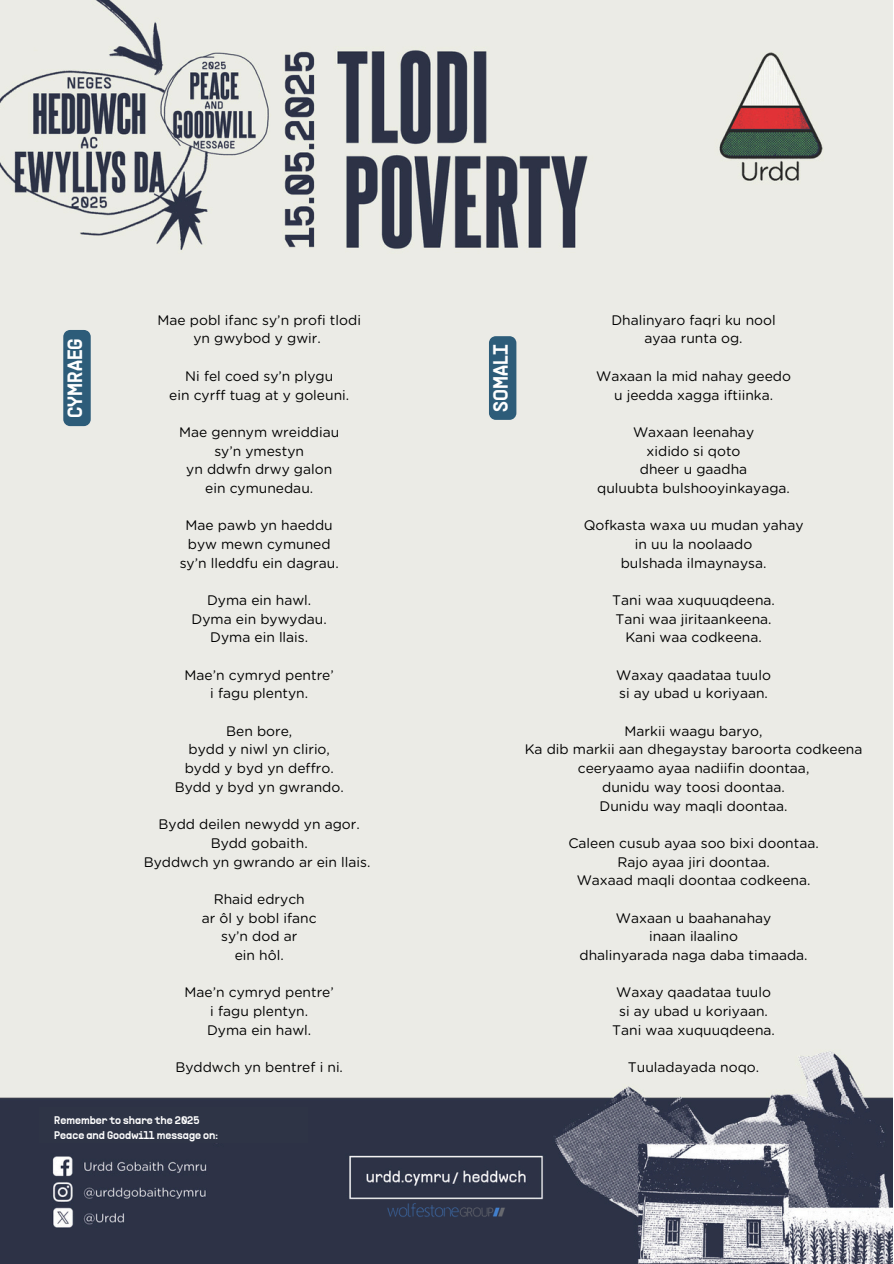
<style>
.page{position:relative;width:894px;height:1264px;background:#fff}
.page>*{position:absolute;margin:0;border:0;box-sizing:border-box;transform-origin:0 0}
.t1{font:600 20.7px "PP Supply Sans";color:#fff}
.t2{font:13.8px/18.6px "Gotham Rounded";color:#000;text-align:center}
.t3{font:600 11.1px "PP Supply Sans";color:#fff}
</style>
<div class="page">
<img style="left:0;top:0;width:892px;height:1263px">
<div style="left:40px;top:1107px;width:267px;height:35px;background:#2e3446"></div>
<img style="left:387px;top:1201px;width:118px;height:20px">
<svg style="left:63px;top:330px;width:28px;height:96px"></svg>
<div style="left:489px;top:336px;width:27px;height:84px;background:#2d5c79"></div>
<h2 class="t2" style="left:157px;top:311px;width:205px">Mae pobl ifanc sy’n profi tlodi yn gwybod y gwir.</h2>
<h2 class="t2" style="left:169px;top:367px;width:181px">Ni fel coed sy’n plygu<br>ein cyrff tuag at y goleuni.</h2>
<h2 class="t2" style="left:179px;top:423px;width:161px">Mae gennym wreiddiau sy’n ymestyn<br>yn ddwfn drwy galon ein cymunedau.</h2>
<h2 class="t2" style="left:180px;top:517px;width:160px">Mae pawb yn haeddu byw mewn cymuned sy’n lleddfu ein dagrau.</h2>
<h2 class="t2" style="left:191px;top:591px;width:137px">Dyma ein hawl.<br>Dyma ein bywydau.<br>Dyma ein llais.</h2>
<h2 class="t2" style="left:184px;top:666px;width:151px">Mae’n cymryd pentre’ i fagu plentyn.</h2>
<h2 class="t2" style="left:226px;top:722px;width:68px">Ben bore,</h2>
<h2 class="t2" style="left:175px;top:741px;width:170px">bydd y niwl yn clirio, bydd y byd yn deffro.<br>Bydd y byd yn gwrando.</h2>
<h2 class="t2" style="left:158px;top:815px;width:203px">Bydd deilen newydd yn agor.</h2>
<h2 class="t2" style="left:144px;top:834px;width:228px">Bydd gobaith.<br>Byddwch yn gwrando ar ein llais.</h2>
<h2 class="t2" style="left:214px;top:890px;width:92px">Rhaid edrych</h2>
<h2 class="t2" style="left:202px;top:909px;width:116px">ar ôl y bobl ifanc sy’n dod ar<br>ein hôl.</h2>
<h2 class="t2" style="left:184px;top:983px;width:151px">Mae’n cymryd pentre’</h2>
<h2 class="t2" style="left:207px;top:1002px;width:106px;text-align:left">i fagu plentyn.<br>Dyma ein hawl.</h2>
<h2 class="t2" style="left:175px;top:1058px;width:169px">Byddwch yn bentref i ni.</h2>
<p class="t1" style="left:67px;top:418px;width:81px;rotate:-90deg">CYMRAEG</p>
<h1 class="t1" style="left:493px;top:411px;width:69px;rotate:-90deg">SOMALI</h1>
<p class="t3" style="left:54px;top:1116px;width:147px">Remember to share the 2025</p>
<p class="t3" style="left:54px;top:1131px;width:165px">Peace and Goodwill message on:</p>
<h1 class="t2" style="left:611px;top:311px;width:166px">Dhalinyaro faqri ku nool ayaa runta og.</h1>
<h2 class="t2" style="left:596px;top:367px;width:196px">Waxaan la mid nahay geedo u jeedda xagga iftiinka.</h2>
<h2 class="t2" style="left:597px;top:423px;width:194px">Waxaan leenahay<br>xidido si qoto<br>dheer u gaadha<br>quluubta bulshooyinkayaga.</h2>
<h2 class="t2" style="left:583px;top:517px;width:221px">Qofkasta waxa uu mudan yahay in uu la noolaado<br>bulshada ilmaynaysa.</h2>
<h2 class="t2" style="left:612px;top:591px;width:164px">Tani waa xuquuqdeena.<br>Tani waa jiritaankeena.<br>Kani waa codkeena.</h2>
<h2 class="t2" style="left:616px;top:666px;width:156px;text-align:left">Waxay qaadataa tuulo si ay ubad u koriyaan.</h2>
<h2 class="t2" style="left:524px;top:722px;width:339px">Markii waagu baryo,<br>Ka dib markii aan dhegaystay baroorta codkeena ceeryaamo ayaa nadiifin doontaa,<br>dunidu way toosi doontaa.<br>Dunidu way maqli doontaa.</h2>
<h2 class="t2" style="left:568px;top:834px;width:252px">Caleen cusub ayaa soo bixi doontaa.<br>Rajo ayaa jiri doontaa.<br>Waxaad maqli doontaa codkeena.</h2>
<h2 class="t2" style="left:579px;top:909px;width:229px">Waxaan u baahanahay<br>inaan ilaalino<br>dhalinyarada naga daba timaada.</h2>
<h2 class="t2" style="left:612px;top:983px;width:164px">Waxay qaadataa tuulo si ay ubad u koriyaan.<br>Tani waa xuquuqdeena.</h2>
<h2 class="t2" style="left:627px;top:1058px;width:133px">Tuuladayada noqo.</h2>
</div>
